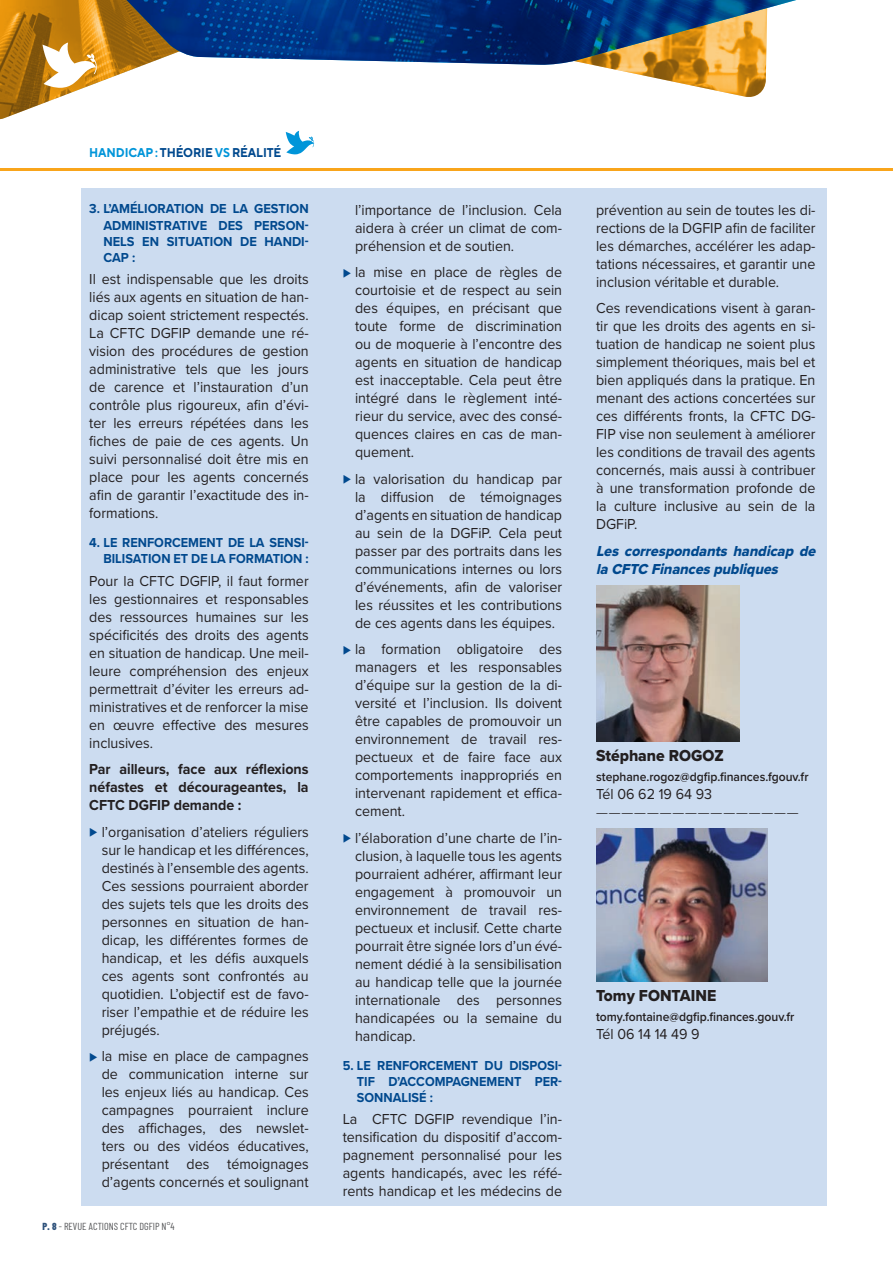
<style>
.page{position:relative;width:893px;height:1263px;background:#fff}
.page>*{position:absolute;margin:0;border:0;box-sizing:border-box;transform-origin:0 0}
.t1{font:16.5px "Proxima Nova Extrabld";color:#231f20;scale:.95 1}
.t2{font:15px/18px "Proxima Nova";color:#231f20;text-align:justify;scale:.95 1}
.t3{font:700 15px/18px "Proxima Nova";color:#231f20;text-align:justify;scale:.95 1}
.t4{font:italic 15px/18px "Proxima Nova Extrabld";color:#01498e;scale:.95 1}
.t5{font:300 15px "Proxima Nova";color:#231f20;scale:.95 1}
.t6{font:700 13.5px/16.2px "Proxima Nova";color:#01498e;text-align:right;scale:.94 1}
.t7{font:700 13.5px/16.2px "Proxima Nova";color:#01498e;text-align:justify;scale:.95 1}
.t8{font:600 12.75px "Proxima Nova";color:#231f20;scale:.95 1}
.t9{font:700 12.75px "TT Norms Pro";letter-spacing:-.01em;color:#01498e;scale:.92 1}
.t10{font:10.2px "Barlow Condensed";color:#57585a}
.s1{color:#0095d9}
.s2{color:#01498e}
.s3{font-weight:800;color:#2f527b}
</style>
<div class="page">
<img style="left:593px;top:65px;width:174px;height:32px">
<img style="left:281px;top:0;width:514px;height:65px">
<div style="left:81px;top:188px;width:745px;height:1017px;background:#ccdcf0"></div>
<img style="left:596px;top:585px;width:143px;height:157px">
<img style="left:596px;top:828px;width:172px;height:153px">
<svg style="left:286px;top:131px;width:28px;height:23px"></svg>
<hr style="left:0;top:168px;width:893px;height:3px;background:#f9a51b">
<svg style="left:0;top:0;width:281px;height:120px"></svg>
<p class="t9" style="left:89px;top:144px;width:210px"><span class="s1">HANDICAP :</span> THÉORIE <span class="s1">VS</span> RÉALITÉ</p>
<p class="t7" style="left:103px;top:200px;width:218px;text-indent:-14px">3. L’AMÉLIORATION DE LA GESTION ADMINISTRATIVE DES PERSON-NELS EN SITUATION DE HANDI-CAP :</p>
<p class="t2" style="left:89px;top:270px;width:232px">Il est indispensable que les droits liés aux agents en situation de han&shy;dicap soient strictement respectés.<br>La CFTC DGFIP demande une ré&shy;vision des procédures de gestion administrative tels que les jours de carence et l’instauration d’un contrôle plus rigoureux, afin d’évi&shy;ter les erreurs répétées dans les fiches de paie de ces agents. Un suivi personnalisé doit être mis en place pour les agents concernés afin de garantir l’exactitude des in&shy;formations.</p>
<p class="t6" style="left:89px;top:534px;width:235px">4. LE RENFORCEMENT DE LA SENSI-<br>BILISATION ET DE LA FORMATION :</p>
<p class="t2" style="left:89px;top:571px;width:232px">Pour la CFTC DGFIP, il faut former les gestionnaires et responsables des ressources humaines sur les spécificités des droits des agents en situation de handicap. Une meil&shy;leure compréhension des enjeux permettrait d’éviter les erreurs ad&shy;ministratives et de renforcer la mise en œuvre effective des mesures inclusives.</p>
<p class="t3" style="left:89px;top:760px;width:232px">Par ailleurs, face aux réflexions néfastes et décourageantes, la CFTC DGFIP demande :</p>
<p class="t2" style="left:102px;top:822px;width:219px;text-indent:-12px"><span class="s2">◆</span> l’organisation d’ateliers réguliers sur le handicap et les différences, destinés à l’ensemble des agents.<br>Ces sessions pourraient aborder des sujets tels que les droits des personnes en situation de han&shy;dicap, les différentes formes de handicap, et les défis auxquels ces agents sont confrontés au quotidien. L’objectif est de favo&shy;riser l’empathie et de réduire les préjugés.</p>
<p class="t2" style="left:102px;top:1046px;width:219px;text-indent:-12px"><span class="s2">◆</span> la mise en place de campagnes de communication interne sur les enjeux liés au handicap. Ces campagnes pourraient inclure des affichages, des newslet&shy;ters ou des vidéos éducatives, présentant des témoignages d’agents concernés et soulignant</p>
<p class="t10" style="left:43px;top:1220px;width:133px"><span class="s3">P. 8</span> - REVUE ACTIONS CFTC DGFIP N°4</p>
<p class="t2" style="left:355px;top:200px;width:219px">l’importance de l’inclusion. Cela aidera à créer un climat de com&shy;préhension et de soutien.</p>
<p class="t2" style="left:355px;top:262px;width:219px;text-indent:-12px"><span class="s2">◆</span> la mise en place de règles de courtoisie et de respect au sein des équipes, en précisant que toute forme de discrimination ou de moquerie à l’encontre des agents en situation de handicap est inacceptable. Cela peut être intégré dans le règlement inté&shy;rieur du service, avec des consé&shy;quences claires en cas de man&shy;quement.</p>
<p class="t2" style="left:355px;top:469px;width:219px;text-indent:-12px"><span class="s2">◆</span> la valorisation du handicap par la diffusion de témoignages d’agents en situation de handicap au sein de la DGFiP. Cela peut passer par des portraits dans les communications internes ou lors d’événements, afin de valoriser les réussites et les contributions de ces agents dans les équipes.</p>
<p class="t2" style="left:355px;top:639px;width:219px;text-indent:-12px"><span class="s2">◆</span> la formation obligatoire des managers et les responsables d’équipe sur la gestion de la di&shy;versité et l’inclusion. Ils doivent être capables de promouvoir un environnement de travail res&shy;pectueux et de faire face aux comportements inappropriés en intervenant rapidement et effica&shy;cement.</p>
<p class="t2" style="left:355px;top:828px;width:219px;text-indent:-12px"><span class="s2">◆</span> l’élaboration d’une charte de l’in&shy;clusion, à laquelle tous les agents pourraient adhérer, affirmant leur engagement à promouvoir un environnement de travail res&shy;pectueux et inclusif. Cette charte pourrait être signée lors d’un évé&shy;nement dédié à la sensibilisation au handicap telle que la journée internationale des personnes handicapées ou la semaine du handicap.</p>
<p class="t6" style="left:357px;top:1057px;width:220px;text-align:justify;text-indent:-14px">5. LE RENFORCEMENT DU DISPOSI-TIF D’ACCOMPAGNEMENT PER-SONNALISÉ :</p>
<p class="t2" style="left:343px;top:1109px;width:232px">La CFTC DGFIP revendique l’in&shy;tensification du dispositif d’accom&shy;pagnement personnalisé pour les agents handicapés, avec les réfé&shy;rents handicap et les médecins de</p>
<p class="t2" style="left:596px;top:200px;width:232px">prévention au sein de toutes les di&shy;rections de la DGFIP afin de faciliter les démarches, accélérer les adap&shy;tations nécessaires, et garantir une inclusion véritable et durable.</p>
<p class="t2" style="left:596px;top:298px;width:232px">Ces revendications visent à garan&shy;tir que les droits des agents en si&shy;tuation de handicap ne soient plus simplement théoriques, mais bel et bien appliqués dans la pratique. En menant des actions concertées sur ces différents fronts, la CFTC DG-FIP vise non seulement à améliorer les conditions de travail des agents concernés, mais aussi à contribuer à une transformation profonde de la culture inclusive au sein de la DGFiP.</p>
<p class="t4" style="left:596px;top:541px;width:237px">Les correspondants handicap de laCFTC Financespubliques</p>
<p class="t1" style="left:596px;top:744px;width:136px">Stéphane ROGOZ</p>
<p class="t8" style="left:596px;top:767px;width:225px">stephane.rogoz@dgfip.finances.fgouv.fr</p>
<p class="t2" style="left:596px;top:784px;width:124px">Tél 06 62 19 64 93</p>
<p class="t5" style="left:596px;top:801px;width:215px">————————————————</p>
<p class="t1" style="left:596px;top:983px;width:128px">Tomy FONTAINE</p>
<p class="t8" style="left:596px;top:1007px;width:210px">tomy.fontaine@dgfip.finances.gouv.fr</p>
<p class="t2" style="left:596px;top:1024px;width:111px">Tél 06 14 14 49 9</p>
</div>
